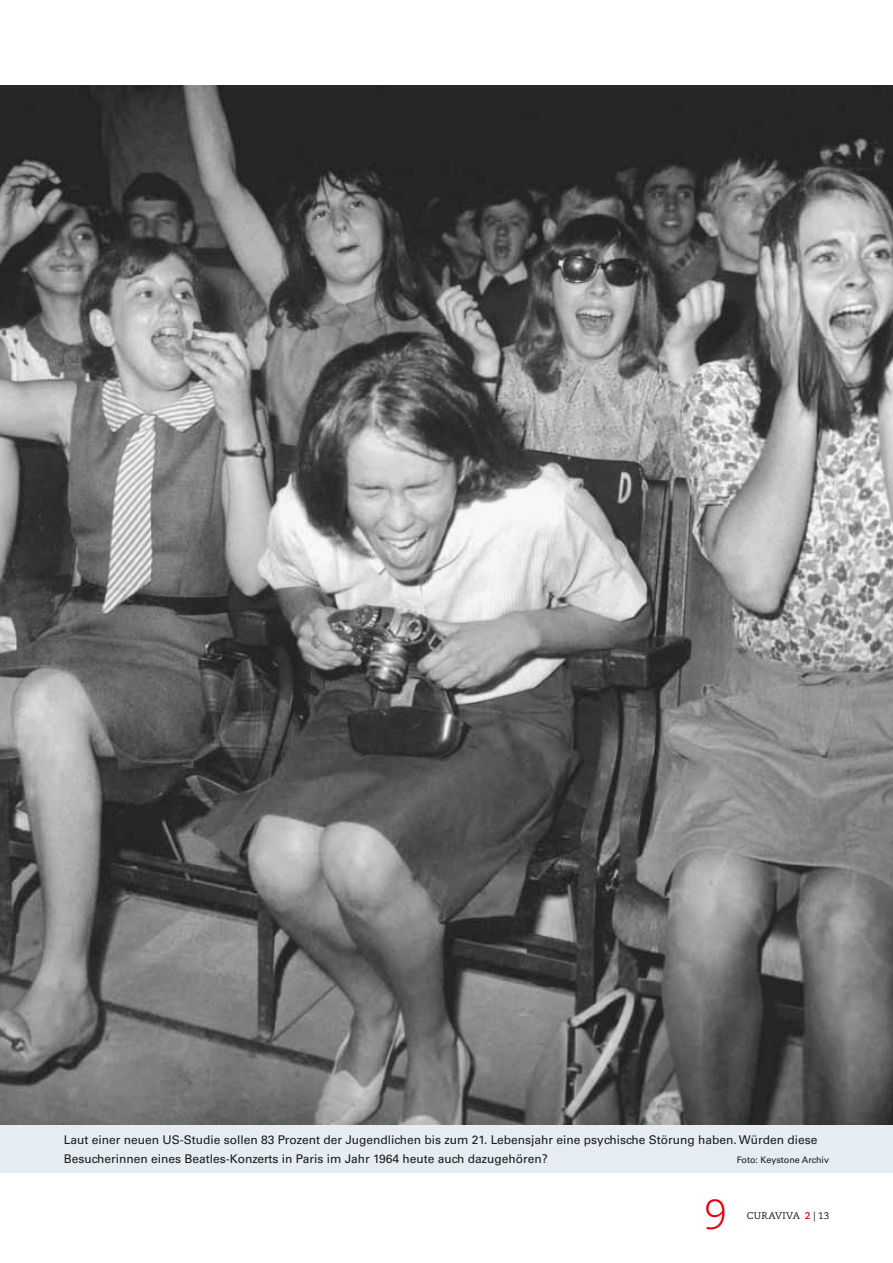
<style>
.page{position:relative;width:893px;height:1263px;background:#fff}
.page>*{position:absolute;margin:0;border:0;box-sizing:border-box;transform-origin:0 0}
.t1{font:300 42px "Caecilia LT Std";color:#e3000f}
.t2{font:12px/18.8px "Univers LT Std";color:#1a1a18}
.t3{font:9.75px "Caecilia LT Std";letter-spacing:.035em;color:#1a1a18}
.t4{font:9px "Univers LT Std";color:#1a1a18}
.s1{font-weight:700;color:#e3000f}
</style>
<div class="page">
<div style="left:0;top:1125px;width:893px;height:47px;background:#e5ecf2"></div>
<img style="left:0;top:85px;width:893px;height:1040px">
<p class="t2" style="left:64px;top:1131px;width:755px">Laut einer neuen US-Studie sollen 83 Prozent der Jugendlichen bis zum 21. Lebensjahr eine psychische Störung haben. Würden diese<br>Besucherinnen eines Beatles-Konzerts in Paris im Jahr 1964 heute auch dazugehören?</p>
<p class="t4" style="left:737px;top:1155px;width:94px">Foto: Keystone Archiv</p>
<p class="t1" style="left:704px;top:1191px;width:25px">9</p>
<p class="t3" style="left:747px;top:1210px;width:84px">CURAVIVA <span class="s1">2</span> | 13</p>
</div>
